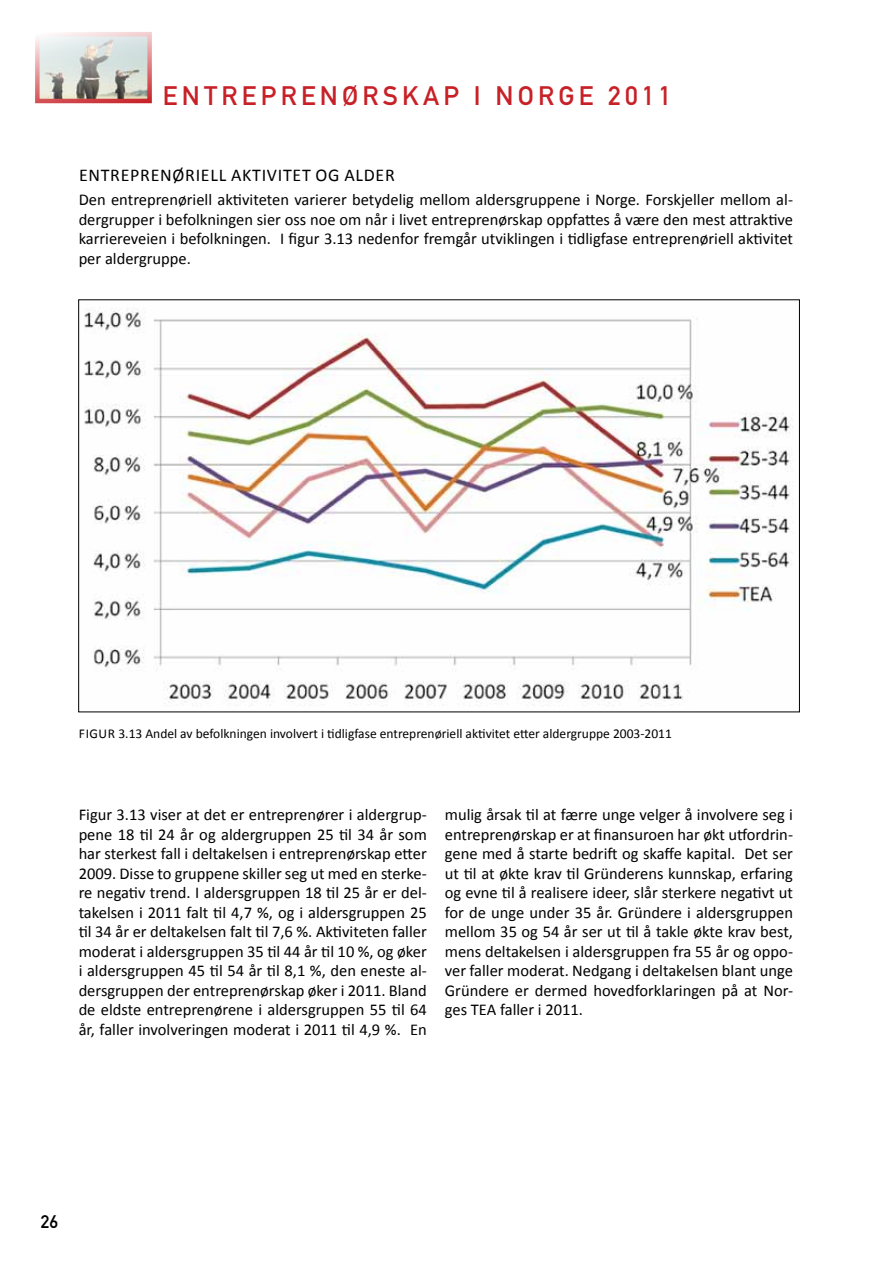
<style>
.page{position:relative;width:893px;height:1263px;background:#fff}
.page>*{position:absolute;margin:0;border:0;box-sizing:border-box;transform-origin:0 0}
.t1{font:26.4px "DIN Mittelschrift";letter-spacing:.16em;color:#c72127}
.t2{font:18px "Calibri";letter-spacing:.04em;color:#000}
.t3{font:18px "DIN Mittelschrift";color:#000}
.t4{font:16.5px/19.5px "Calibri";color:#000;text-align:justify}
.t5{font:13.5px "Calibri";color:#000}
</style>
<div class="page">
<img style="left:40px;top:37px;width:107px;height:61px">
<div style="left:35px;top:32px;width:117px;height:71px;border:4px solid #c72127"></div>
<img style="left:84px;top:308px;width:710px;height:398px">
<h1 class="t1" style="left:163px;top:80px;width:510px">ENTREPRENØRSKAP I NORGE 2011</h1>
<p class="t2" style="left:79px;top:164px;width:84px">Entreprenø</p>
<p class="t2" style="left:185px;top:164px;width:211px">rie ll aktivitet og alde r</p>
<p class="t4" style="left:79px;top:190px;width:716px">Den entreprenøriell aktiviteten varierer betydelig mellom aldersgruppene i Norge. Forskjeller mellom al&shy;dergrupper i befolkningen sier oss noe om når i livet entreprenørskap oppfattes å være den mest attraktive karriereveien i befolkningen. I figur 3.13 nedenfor fremgår utviklingen i tidligfase entreprenøriell aktivitet per aldergruppe.</p>
<p class="t5" style="left:79px;top:725px;width:594px">Figu r 3.13 Andel av befolkningen involvert i tidligfase entreprenøriell aktivitet etter aldergruppe 2003-2011</p>
<p class="t4" style="left:79px;top:805px;width:350px">Figur 3.13 viser at det er entreprenører i aldergrup&shy;pene 18 til 24 år og aldergruppen 25 til 34 år som har sterkest fall i deltakelsen i entreprenørskap etter 2009. Disse to gruppene skiller seg ut med en sterke&shy;re negativ trend. I aldersgruppen 18 til 25 år er del&shy;takelsen i 2011 falt til 4,7 %, og i aldersgruppen 25 til 34 år er deltakelsen falt til 7,6 %. Aktiviteten faller moderat i aldersgruppen 35 til 44 år til 10 %, og øker i aldersgruppen 45 til 54 år til 8,1 %, den eneste al&shy;dersgruppen der entreprenørskap øker i 2011. Bland de eldste entreprenørene i aldersgruppen 55 til 64 år, faller involveringen moderat i 2011 til 4,9 %. En</p>
<p class="t4" style="left:445px;top:805px;width:350px">mulig årsak til at færre unge velger å involvere seg i entreprenørskap er at finansuroen har økt utfordrin&shy;gene med å starte bedrift og skaffe kapital. Det ser ut til at økte krav til Gründerens kunnskap, erfaring og evne til å realisere ideer, slår sterkere negativt ut for de unge under 35 år. Gründere i aldersgruppen mellom 35 og 54 år ser ut til å takle økte krav best, mens deltakelsen i aldersgruppen fra 55 år og oppo&shy;ver faller moderat. Nedgang i deltakelsen blant unge Gründere er dermed hovedforklaringen på at Nor&shy;ges TEA faller i 2011.</p>
<p class="t3" style="left:41px;top:1211px;width:19px">26</p>
</div>
